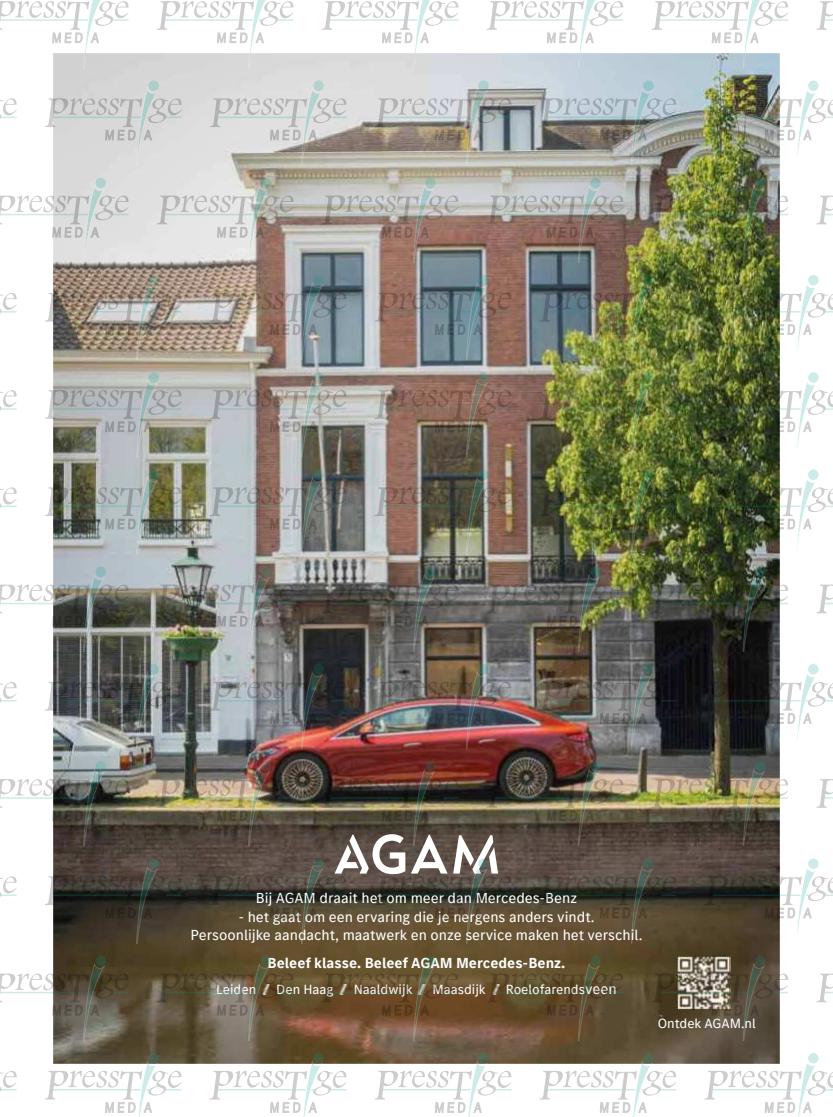
<style>
.page{position:relative;width:833px;height:1117px;background:#fff}
.page>*{position:absolute;margin:0;border:0;box-sizing:border-box;transform-origin:0 0}
.t1{font:15px/18px "MB Corpo S Text Office";color:#fff;text-align:center}
.t2{font:700 15px "MB Corpo S Text Office";color:#fff}
.t3{font:13.75px "MB Corpo S Text Office";color:#fff}
.s1{font-size:15.12px}
</style>
<div class="page">
<img style="left:53px;top:53px;width:727px;height:1010px">
<img style="left:676px;top:955px;width:54px;height:7px">
<svg style="left:0;top:0;width:129px;height:69px"></svg>
<svg style="left:157px;top:0;width:136px;height:69px"></svg>
<svg style="left:322px;top:0;width:136px;height:69px"></svg>
<svg style="left:651px;top:0;width:137px;height:69px"></svg>
<svg style="left:486px;top:0;width:137px;height:69px"></svg>
<svg style="left:816px;top:1px;width:17px;height:29px"></svg>
<svg style="left:0;top:293px;width:17px;height:21px"></svg>
<svg style="left:148px;top:275px;width:11px;height:10px"></svg>
<svg style="left:45px;top:282px;width:137px;height:77px;background:#9f9387"></svg>
<div style="left:313px;top:275px;width:11px;height:10px;background:#5d8b91;border-radius:50%"></div>
<img style="left:210px;top:282px;width:136px;height:77px">
<svg style="left:478px;top:275px;width:11px;height:10px"></svg>
<svg style="left:374px;top:282px;width:137px;height:77px;background:#847d7c"></svg>
<div style="left:808px;top:275px;width:10px;height:10px;background:#cdece9;border-radius:50%"></div>
<img style="left:704px;top:282px;width:129px;height:78px">
<svg style="left:643px;top:275px;width:10px;height:10px"></svg>
<img style="left:539px;top:282px;width:137px;height:77px">
<div style="left:96px;top:566px;width:10px;height:11px;background:#90b8bc;border-radius:50%"></div>
<svg style="left:0;top:574px;width:129px;height:77px"></svg>
<div style="left:260px;top:566px;width:11px;height:11px;background:#63665a;border-radius:50%"></div>
<img style="left:157px;top:574px;width:136px;height:77px">
<svg style="left:425px;top:566px;width:11px;height:11px"></svg>
<svg style="left:322px;top:574px;width:136px;height:77px;background:#5c5953"></svg>
<svg style="left:755px;top:566px;width:10px;height:11px"></svg>
<svg style="left:651px;top:574px;width:137px;height:77px;background:#3d4238"></svg>
<svg style="left:590px;top:566px;width:11px;height:11px"></svg>
<img style="left:486px;top:574px;width:137px;height:77px">
<svg style="left:816px;top:584px;width:17px;height:29px"></svg>
<svg style="left:0;top:98px;width:17px;height:21px"></svg>
<div style="left:148px;top:80px;width:11px;height:11px;background:#adcdca;border-radius:50%"></div>
<svg style="left:45px;top:88px;width:137px;height:77px;background:#d5d6d6"></svg>
<div style="left:313px;top:80px;width:11px;height:11px;background:#b3d3cf;border-radius:50%"></div>
<svg style="left:210px;top:88px;width:136px;height:77px;background:#ccccc9"></svg>
<svg style="left:478px;top:80px;width:11px;height:11px"></svg>
<img style="left:374px;top:88px;width:137px;height:77px">
<div style="left:808px;top:80px;width:10px;height:11px;background:#cdece9;border-radius:50%"></div>
<img style="left:704px;top:88px;width:129px;height:78px">
<div style="left:643px;top:80px;width:10px;height:11px;background:#97c4cb;border-radius:50%"></div>
<svg style="left:539px;top:88px;width:137px;height:77px;background:#9ea3a3"></svg>
<svg style="left:0;top:390px;width:17px;height:21px"></svg>
<div style="left:148px;top:372px;width:11px;height:10px;background:#9fbdb7;border-radius:50%"></div>
<svg style="left:45px;top:379px;width:137px;height:77px;background:#a7aba7"></svg>
<svg style="left:313px;top:372px;width:11px;height:10px"></svg>
<svg style="left:210px;top:379px;width:136px;height:77px;background:#a39f9c"></svg>
<svg style="left:478px;top:372px;width:11px;height:10px"></svg>
<svg style="left:374px;top:379px;width:137px;height:77px;background:#8a7063"></svg>
<div style="left:808px;top:372px;width:10px;height:10px;background:#cdece9;border-radius:50%"></div>
<svg style="left:704px;top:379px;width:129px;height:78px"></svg>
<svg style="left:643px;top:372px;width:10px;height:10px"></svg>
<img style="left:539px;top:379px;width:137px;height:77px">
<svg style="left:0;top:682px;width:17px;height:20px"></svg>
<svg style="left:148px;top:663px;width:11px;height:11px"></svg>
<svg style="left:45px;top:671px;width:137px;height:77px;background:#767b7c"></svg>
<svg style="left:313px;top:663px;width:11px;height:11px"></svg>
<img style="left:210px;top:671px;width:136px;height:77px">
<svg style="left:478px;top:663px;width:11px;height:11px"></svg>
<img style="left:374px;top:671px;width:137px;height:77px">
<svg style="left:808px;top:663px;width:10px;height:11px"></svg>
<svg style="left:704px;top:671px;width:129px;height:77px"></svg>
<svg style="left:643px;top:663px;width:10px;height:11px"></svg>
<img style="left:539px;top:671px;width:137px;height:77px">
<div style="left:96px;top:955px;width:10px;height:10px;background:#354b32;border-radius:50%"></div>
<svg style="left:0;top:962px;width:129px;height:78px"></svg>
<div style="left:260px;top:955px;width:11px;height:10px;background:#4e5d3e;border-radius:50%"></div>
<svg style="left:157px;top:962px;width:136px;height:77px;background:#675a42"></svg>
<svg style="left:425px;top:955px;width:11px;height:10px"></svg>
<svg style="left:322px;top:962px;width:136px;height:77px;background:#715435"></svg>
<svg style="left:755px;top:955px;width:10px;height:10px"></svg>
<svg style="left:651px;top:962px;width:137px;height:77px;background:#6f6554"></svg>
<div style="left:590px;top:955px;width:11px;height:10px;background:#495839;border-radius:50%"></div>
<svg style="left:486px;top:962px;width:137px;height:77px;background:#624e2f"></svg>
<svg style="left:816px;top:973px;width:17px;height:29px"></svg>
<div style="left:96px;top:178px;width:10px;height:10px;background:#b1d1ce;border-radius:50%"></div>
<svg style="left:0;top:185px;width:129px;height:78px"></svg>
<svg style="left:260px;top:178px;width:11px;height:10px"></svg>
<svg style="left:157px;top:185px;width:136px;height:77px;background:#cfccc9"></svg>
<div style="left:425px;top:178px;width:11px;height:10px;background:#9abbaf;border-radius:50%"></div>
<svg style="left:322px;top:185px;width:136px;height:77px;background:#aba29c"></svg>
<svg style="left:755px;top:178px;width:10px;height:10px"></svg>
<img style="left:651px;top:185px;width:137px;height:77px">
<svg style="left:590px;top:178px;width:11px;height:10px"></svg>
<svg style="left:486px;top:185px;width:137px;height:77px;background:#9a8b87"></svg>
<svg style="left:816px;top:195px;width:17px;height:29px"></svg>
<svg style="left:0;top:487px;width:17px;height:21px"></svg>
<svg style="left:148px;top:469px;width:11px;height:11px"></svg>
<img style="left:45px;top:477px;width:137px;height:77px">
<svg style="left:313px;top:469px;width:11px;height:11px"></svg>
<svg style="left:210px;top:477px;width:136px;height:77px;background:#989897"></svg>
<svg style="left:478px;top:469px;width:11px;height:11px"></svg>
<img style="left:374px;top:477px;width:137px;height:77px">
<div style="left:808px;top:469px;width:10px;height:11px;background:#cdece9;border-radius:50%"></div>
<svg style="left:704px;top:477px;width:129px;height:77px"></svg>
<svg style="left:643px;top:469px;width:10px;height:11px"></svg>
<img style="left:539px;top:477px;width:137px;height:77px">
<div style="left:96px;top:761px;width:10px;height:10px;background:#8db6b5;border-radius:50%"></div>
<svg style="left:260px;top:761px;width:11px;height:10px"></svg>
<div style="left:425px;top:761px;width:11px;height:10px;background:#563734;border-radius:50%"></div>
<div style="left:755px;top:761px;width:10px;height:10px;background:#42625f;border-radius:50%"></div>
<svg style="left:590px;top:761px;width:11px;height:10px"></svg>
<img style="left:0;top:768px;width:833px;height:174px">
<svg style="left:0;top:1071px;width:17px;height:20px"></svg>
<svg style="left:148px;top:1052px;width:11px;height:11px"></svg>
<svg style="left:45px;top:1060px;width:137px;height:56px"></svg>
<svg style="left:313px;top:1052px;width:11px;height:11px"></svg>
<svg style="left:210px;top:1060px;width:136px;height:56px"></svg>
<svg style="left:478px;top:1052px;width:11px;height:11px"></svg>
<svg style="left:374px;top:1060px;width:137px;height:56px"></svg>
<svg style="left:808px;top:1052px;width:10px;height:11px"></svg>
<svg style="left:704px;top:1060px;width:129px;height:56px"></svg>
<div style="left:643px;top:1052px;width:10px;height:11px;background:#556850;border-radius:50%"></div>
<svg style="left:539px;top:1060px;width:137px;height:56px"></svg>
<p class="t1" style="left:256px;top:890px;width:323px">Bij AGAM draait het om meer dan Mercedes-Benz</p>
<p class="t1" style="left:190px;top:908px;width:453px">- het gaat om een ervaring die je nergens anders vindt.<br>Persoonlijke aandacht, maatwerk en onze service maken het verschil.</p>
<p class="t2" style="left:267px;top:953px;width:299px">Beleef klasse. Beleef AGAM Mercedes-Benz.</p>
<p class="t3" style="left:216px;top:984px;width:42px">Leiden</p>
<p class="t3" style="left:276px;top:984px;width:59px">Den Haag</p>
<p class="t3" style="left:354px;top:984px;width:60px">Naaldwijk</p>
<p class="t3" style="left:432px;top:984px;width:55px">Maasdijk</p>
<p class="t3" style="left:506px;top:984px;width:113px">Roelofarends<span class="s1">veen</span></p>
<p class="t3" style="left:657px;top:1018px;width:100px">Ontdek AGAM.nl</p>
</div>
